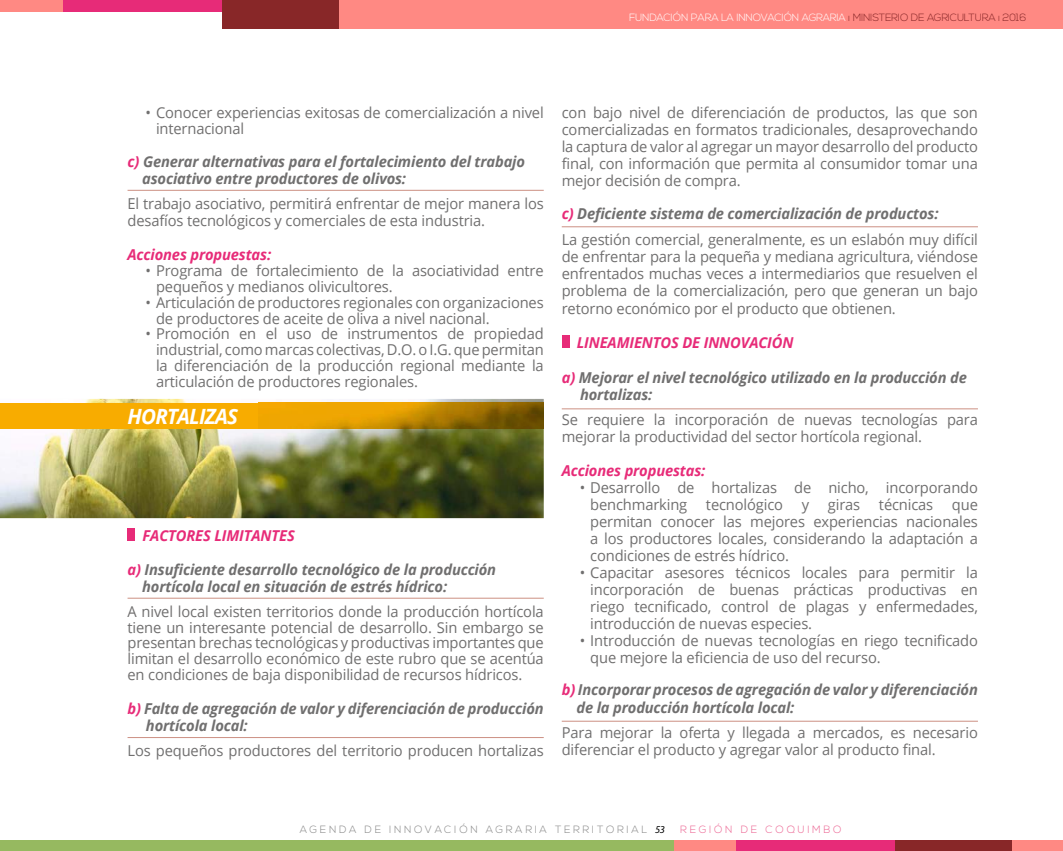
<style>
.page{position:relative;width:1063px;height:851px;background:#fff}
.page>*{position:absolute;margin:0;border:0;box-sizing:border-box;transform-origin:0 0}
.t1{font:italic 700 21px "Open Sans";letter-spacing:-.04em;color:#fff}
.t2{font:15px/17px "Open Sans";letter-spacing:-.01em;color:#706f6f}
.t3{font:italic 700 15px/17.2px "Open Sans";letter-spacing:-.01em;color:#706f6f}
.t4{font:italic 700 15px "Open Sans";letter-spacing:-.01em;color:#e72b78}
.t5{font:300 10.5px "Nexa";letter-spacing:-.02em;color:#fff}
.t6{font:300 10.5px "Nexa";letter-spacing:.25em;color:#878787}
.t7{font:300 10.5px "Nexa";letter-spacing:.25em;color:#ec6492}
.s1{color:#882728}
.s2{color:#e72b78}
.s3{font-weight:700;font-style:italic;color:#e72b78}
.s4{font-weight:700;font-style:italic}
.s5{font-family:"Myriad Pro";font-weight:400;font-style:italic;color:#000}
</style>
<div class="page">
<div style="left:0;top:0;width:67px;height:12px;background:#ff8983"></div>
<div style="left:222px;top:0;width:118px;height:28px;background:#882728"></div>
<div style="left:339px;top:0;width:724px;height:28px;background:#ff8983"></div>
<div style="left:64px;top:0;width:158px;height:12px;background:#e72b78"></div>
<div style="left:673px;top:839px;width:66px;height:11px;background:#ff8983"></div>
<div style="left:895px;top:839px;width:118px;height:11px;background:#882728"></div>
<div style="left:1012px;top:839px;width:51px;height:11px;background:#ff8983"></div>
<div style="left:737px;top:839px;width:158px;height:11px;background:#e72b78"></div>
<div style="left:0;top:839px;width:673px;height:11px;background:#96b960"></div>
<div style="left:128px;top:528px;width:7px;height:13px;background:#e72b78"></div>
<div style="left:562px;top:336px;width:8px;height:12px;background:#e72b78"></div>
<img style="left:0;top:399px;width:544px;height:119px">
<div style="left:0;top:403px;width:258px;height:25px;background:#f8ac00"></div>
<img style="left:258px;top:403px;width:286px;height:25px">
<hr style="left:128px;top:190px;width:416px;height:1px;background:#cc9083">
<hr style="left:128px;top:597px;width:416px;height:1px;background:#cc9083">
<hr style="left:128px;top:737px;width:416px;height:1px;background:#cc9083">
<hr style="left:562px;top:226px;width:416px;height:1px;background:#cc9083">
<hr style="left:562px;top:408px;width:416px;height:1px;background:#cc9083">
<hr style="left:562px;top:720px;width:416px;height:1px;background:#cc9083">
<p class="t5" style="left:629px;top:11px;width:399px">FUNDACIÓN PARA LA INNOVACIÓN AGRARIA <span class="s1">ı MINISTERIO DE AGRICULTURA ı 2016</span></p>
<p class="t2" style="left:156px;top:104px;width:389px;line-height:15.8px;text-indent:-11px">• Conocer experiencias exitosas de comercialización a nivel internacional</p>
<p class="t3" style="left:142px;top:152px;width:384px;text-indent:-15px"><span class="s2">c)</span> Generar alternativas para el fortalecimiento del trabajo asociativo entre productores de olivos:</p>
<p class="t2" style="left:128px;top:194px;width:418px">El trabajo asociativo, permitirá enfrentar de mejor manera los desafíos tecnológicos y comerciales de esta industria.</p>
<p class="t4" style="left:128px;top:244px;width:145px">Acciones propuestas:</p>
<p class="t2" style="left:156px;top:262px;width:389px;line-height:15.8px;text-indent:-10px">• Programa de fortalecimiento de la asociatividad entre pequeños y medianos olivicultores.</p>
<p class="t2" style="left:156px;top:294px;width:389px;line-height:15.8px;text-indent:-10px">• Articulación de productores regionales con organizaciones de productores de aceite de oliva a nivel nacional.</p>
<p class="t2" style="left:156px;top:325px;width:389px;line-height:15.8px;text-align:justify;text-indent:-11px">• Promoción en el uso de instrumentos de propiedad industrial, como marcas colectivas, D.O. o I.G. que permitan la diferenciación de la producción regional mediante la articulación de productores regionales.</p>
<h1 class="t1" style="left:128px;top:401px;width:112px">HORTALIZAS</h1>
<p class="t4" style="left:143px;top:525px;width:154px">FACTORES LIMITANTES</p>
<p class="t3" style="left:142px;top:560px;width:355px;text-indent:-15px"><span class="s2">a)</span> Insuficiente desarrollo tecnológico de la producción hortícola local en situación de estrés hídrico:</p>
<p class="t2" style="left:128px;top:603px;width:418px;line-height:15.8px;text-align:justify">A nivel local existen territorios donde la producción hortícola tiene un interesante potencial de desarrollo. Sin embargo se presentan brechas tecnológicas y productivas importantes que limitan el desarrollo económico de este rubro que se acentúa en condiciones de baja disponibilidad de recursos hídricos.</p>
<p class="t3" style="left:146px;top:699px;width:399px;text-indent:-18px"><span class="s2">b)</span> Falta de agregación de valor y diferenciación de producción hortícola local:</p>
<p class="t2" style="left:128px;top:741px;width:418px">Los pequeños productores del territorio producen hortalizas</p>
<p class="t2" style="left:562px;top:103px;width:418px;text-align:justify">con bajo nivel de diferenciación de productos, las que son comercializadas en formatos tradicionales, desaprovechando la captura de valor al agregar un mayor desarrollo del producto final, con información que permita al consumidor tomar una mejor decisión de compra.</p>
<p class="t2" style="left:562px;top:201px;width:418px;line-height:26px"><span class="s3">c)</span> <span class="s4">Deficiente sistema de comercialización de productos:<br></span>La gestión comercial, generalmente, es un eslabón muy difícil</p>
<p class="t2" style="left:562px;top:248px;width:418px;text-align:justify">de enfrentar para la pequeña y mediana agricultura, viéndose enfrentados muchas veces a intermediarios que resuelven el problema de la comercialización, pero que generan un bajo retorno económico por el producto que obtienen.</p>
<p class="t4" style="left:577px;top:332px;width:218px">LINEAMIENTOS DE INNOVACIÓN</p>
<p class="t3" style="left:580px;top:368px;width:388px;text-indent:-18px"><span class="s2">a)</span> Mejorar el nivel tecnológico utilizado en la producción de hortalizas:</p>
<p class="t2" style="left:562px;top:411px;width:418px;line-height:16.5px">Se requiere la incorporación de nuevas tecnologías para mejorar la productividad del sector hortícola regional.</p>
<p class="t4" style="left:562px;top:460px;width:145px">Acciones propuestas:</p>
<p class="t2" style="left:590px;top:479px;width:389px;text-align:justify;text-indent:-11px">• Desarrollo de hortalizas de nicho, incorporando benchmarking tecnológico y giras técnicas que permitan conocer las mejores experiencias nacionales a los productores locales, considerando la adaptación a condiciones de estrés hídrico.</p>
<p class="t2" style="left:590px;top:564px;width:389px;text-align:justify;text-indent:-10px">• Capacitar asesores técnicos locales para permitir la incorporación de buenas prácticas productivas en riego tecnificado, control de plagas y enfermedades, introducción de nuevas especies.</p>
<p class="t2" style="left:590px;top:631px;width:389px;text-indent:-10px">• Introducción de nuevas tecnologías en riego tecnificado que mejore la eficiencia de uso del recurso.</p>
<p class="t3" style="left:576px;top:680px;width:403px;text-indent:-15px"><span class="s2">b)</span> Incorporar procesos de agregación de valor y diferenciación de la producción hortícola local:</p>
<p class="t2" style="left:562px;top:723px;width:418px;line-height:16.5px">Para mejorar la oferta y llegada a mercados, es necesario diferenciar el producto y agregar valor al producto final.</p>
<p class="t6" style="left:300px;top:823px;width:367px">AGENDA DE INNOVACIÓN AGRARIA TERRITORIAL <span class="s5">53</span></p>
<p class="t7" style="left:680px;top:823px;width:163px">REGIÓN DE COQUIMBO</p>
</div>
